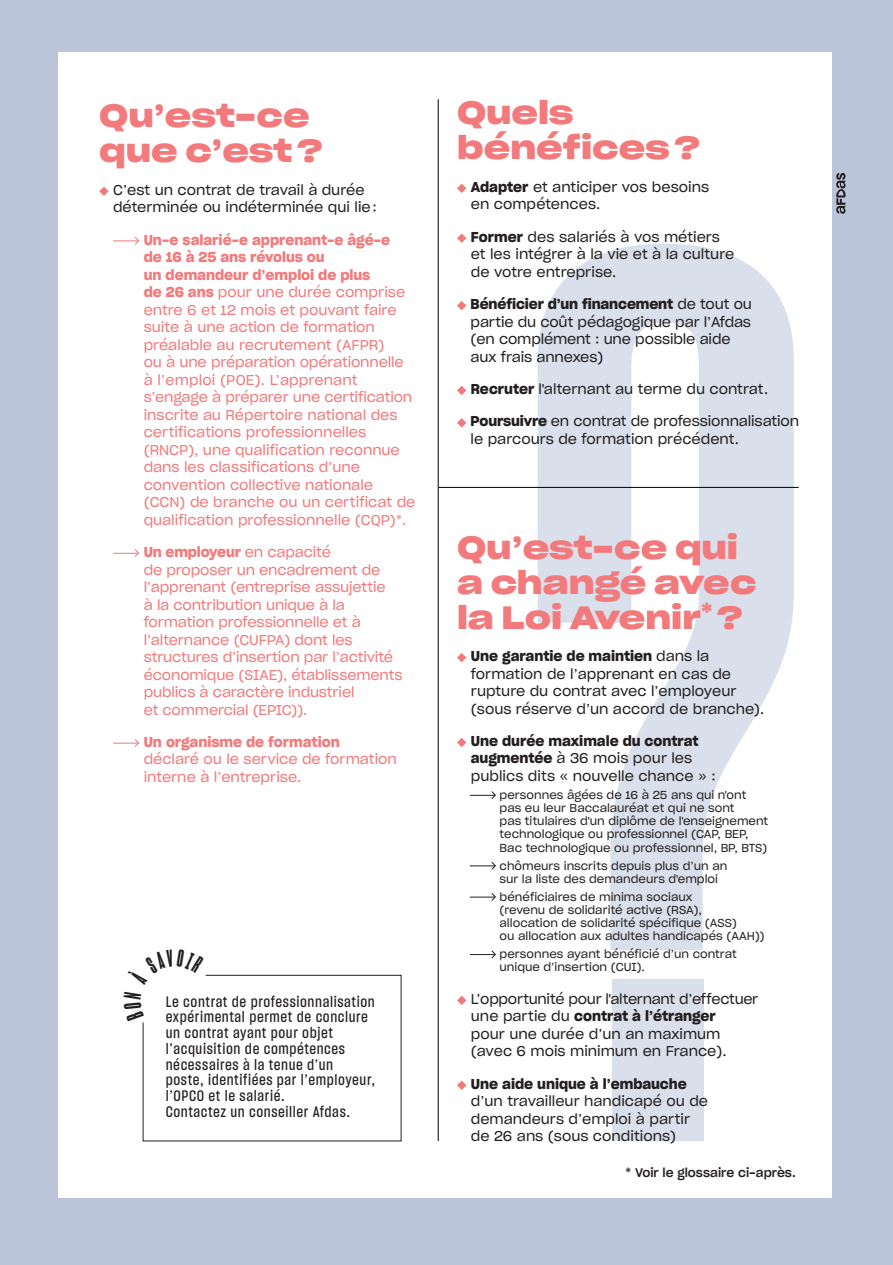
<style>
.page{position:relative;width:893px;height:1265px;background:#bac5d9}
.page>*{position:absolute;margin:0;border:0;box-sizing:border-box;transform-origin:0 0}
.t1{font:31.5px/35px "Sharp Grotesk Semi Bold 25";color:#f27a7c}
.t2{font:14.88px/15.8px "Sharp Grotesk Medium 15";letter-spacing:.04em;color:#231f20}
.t3{font:14px/17.5px "Sharp Grotesk Book 20";letter-spacing:-.005em;color:#f27a7c}
.t4{font:14px/17.5px "Sharp Grotesk Book 20";letter-spacing:-.005em;color:#231f20}
.t5{font:14px "Sharp Grotesk Semi Bold 20";letter-spacing:-.005em;color:#231f20}
.t6{font:14px/17.5px "Sharp Grotesk Semi Bold 20";letter-spacing:-.005em;color:#f27a7c}
.t7{font:12.25px "Sharp Grotesk Medium 20";color:#231f20}
.t8{font:11.38px/13.1px "Sharp Grotesk Book 20";color:#231f20}
.s1{font-family:"Sharp Grotesk Semi Bold 20"}
.s2{font-family:"Sharp Grotesk Book 20"}
</style>
<div class="page">
<div style="left:58px;top:52px;width:774px;height:1145px;background:#fff"></div>
<svg style="left:836px;top:173px;width:10px;height:41px"></svg>
<svg style="left:538px;top:244px;width:256px;height:706px;fill:#dae0eb"></svg>
<div style="left:613px;top:979px;width:91px;height:162px;background:#dae0eb"></div>
<svg style="left:99px;top:187px;width:10px;height:9px"></svg>
<svg style="left:113px;top:237px;width:27px;height:8px"></svg>
<svg style="left:113px;top:549px;width:27px;height:8px"></svg>
<svg style="left:113px;top:739px;width:26px;height:8px"></svg>
<svg style="left:457px;top:653px;width:9px;height:9px"></svg>
<svg style="left:457px;top:738px;width:9px;height:9px"></svg>
<svg style="left:470px;top:791px;width:26px;height:8px"></svg>
<svg style="left:470px;top:861px;width:26px;height:9px"></svg>
<svg style="left:470px;top:893px;width:26px;height:8px"></svg>
<svg style="left:470px;top:950px;width:26px;height:9px"></svg>
<svg style="left:457px;top:996px;width:9px;height:9px"></svg>
<svg style="left:457px;top:1080px;width:9px;height:10px"></svg>
<hr style="left:438px;top:487px;width:361px;height:1px;background:#000">
<hr style="left:438px;top:99px;width:1px;height:1042px;background:#000">
<svg style="left:457px;top:184px;width:9px;height:9px"></svg>
<svg style="left:457px;top:233px;width:9px;height:10px"></svg>
<svg style="left:457px;top:301px;width:9px;height:9px"></svg>
<svg style="left:457px;top:386px;width:9px;height:9px"></svg>
<svg style="left:457px;top:418px;width:9px;height:10px"></svg>
<svg style="left:142px;top:974px;width:260px;height:167px"></svg>
<h1 class="t1" style="left:99px;top:96px;width:226px">Qu’est-ce que c’est?</h1>
<p class="t4" style="left:113px;top:180px;width:265px">C’est un contrat de travail à durée déterminée ou indéterminée qui lie:</p>
<p class="t6" style="left:144px;top:230px;width:248px">Un-e salarié-e apprenant-e âgé-e de 16 à 25 ans révolus ou<br>un demandeur d’emploi de plus</p>
<p class="t3" style="left:144px;top:283px;width:273px"><span class="s1">de 26 ans</span> pour une durée comprise entre 6 et 12 mois et pouvant faire suite à une action de formation préalable au recrutement (AFPR)<br>ou à une préparation opérationnelle à l’emploi (POE). L’apprenant s’engage à préparer une certification inscrite au Répertoire national des certifications professionnelles (RNCP), une qualification reconnue dans les classifications d’une convention collective nationale (CCN) de branche ou un certificat de qualification professionnelle (CQP)*.</p>
<p class="t6" style="left:144px;top:542px;width:189px">Un employeur <span class="s2">en capacité</span></p>
<p class="t3" style="left:144px;top:560px;width:260px">de proposer un encadrement de l’apprenant (entreprise assujettie<br>à la contribution unique à la formation professionnelle et à l’alternance (CUFPA) dont les structures d’insertion par l’activité économique (SIAE), établissements publics à caractère industriel<br>et commercial (EPIC)).</p>
<p class="t6" style="left:144px;top:732px;width:198px">Un organisme de formation</p>
<p class="t3" style="left:144px;top:750px;width:255px">déclaré ou le service de formation interne à l’entreprise.</p>
<p class="t2" style="left:166px;top:993px;width:211px">Le contrat de professionnalisation expérimental permet de conclure un contrat ayant pour objet l’acquisition de compétences nécessaires à la tenue d’un<br>poste, identifiées par l’employeur, l’OPCO et le salarié.<br>Contactez un conseiller Afdas.</p>
<h1 class="t1" style="left:457px;top:93px;width:245px">Quels bénéfices?</h1>
<p class="t4" style="left:471px;top:177px;width:240px"><span class="s1">Adapter</span> et anticiper vos besoins en compétences.</p>
<p class="t4" style="left:471px;top:227px;width:265px"><span class="s1">Former</span> des salariés à vos métiers et les intégrer à la vie et à la culture de votre entreprise.</p>
<p class="t5" style="left:471px;top:293px;width:283px">Bénéficier d’un financement <span class="s2">de tout ou</span></p>
<p class="t4" style="left:471px;top:312px;width:282px">partie du coût pédagogique par l’Afdas (en complément : une possible aide aux frais annexes)</p>
<p class="t4" style="left:471px;top:379px;width:299px"><span class="s1">Recruter</span> l'alternant au terme du contrat.</p>
<p class="t4" style="left:471px;top:412px;width:330px"><span class="s1">Poursuivre</span> en contrat de professionnalisation le parcours de formation précédent.</p>
<h1 class="t1" style="left:457px;top:527px;width:301px">Qu’est-ce qui a changé avec la Loi Avenir<sup>*</sup> ?</h1>
<p class="t5" style="left:471px;top:645px;width:240px">Une garantie de maintien <span class="s2">dans la</span></p>
<p class="t4" style="left:471px;top:664px;width:295px">formation de l’apprenant en cas de rupture du contrat avec l’employeur (sous réserve d’un accord de branche).</p>
<p class="t5" style="left:471px;top:730px;width:229px">Une durée maximale du contrat</p>
<p class="t4" style="left:471px;top:749px;width:246px"><span class="s1">augmentée</span> à 36 mois pour les publics dits « nouvelle chance » :</p>
<p class="t8" style="left:500px;top:788px;width:270px">personnes âgées de 16 à 25 ans qui n'ont pas eu leur Baccalauréat et qui ne sont<br>pas titulaires d'un diplôme de l'enseignement technologique ou professionnel (CAP, BEP, Bac technologique ou professionnel, BP, BTS)</p>
<p class="t8" style="left:500px;top:858px;width:229px">chômeurs inscrits depuis plus d’un an sur la liste des demandeurs d'emploi</p>
<p class="t8" style="left:500px;top:890px;width:267px">bénéficiaires de minima sociaux<br>(revenu de solidarité active (RSA),<br>allocation de solidarité spécifique (ASS)<br>ou allocation aux adultes handicapés (AAH))</p>
<p class="t8" style="left:500px;top:947px;width:239px">personnes ayant bénéficié d’un contrat unique d’insertion (CUI).</p>
<p class="t4" style="left:471px;top:989px;width:289px">L’opportunité pour l'alternant d’effectuer</p>
<p class="t5" style="left:471px;top:1005px;width:246px"><span class="s2">une partie du</span> contrat à l’étranger</p>
<p class="t4" style="left:471px;top:1024px;width:257px">pour une durée d’un an maximum (avec 6 mois minimum en France).</p>
<p class="t5" style="left:471px;top:1072px;width:217px">Une aide unique à l’embauche</p>
<p class="t4" style="left:471px;top:1092px;width:239px">d’un travailleur handicapé ou de demandeurs d’emploi à partir de 26 ans (sous conditions)</p>
<p class="t7" style="left:626px;top:1162px;width:172px">* Voir le glossaire ci-après.</p>
</div>
